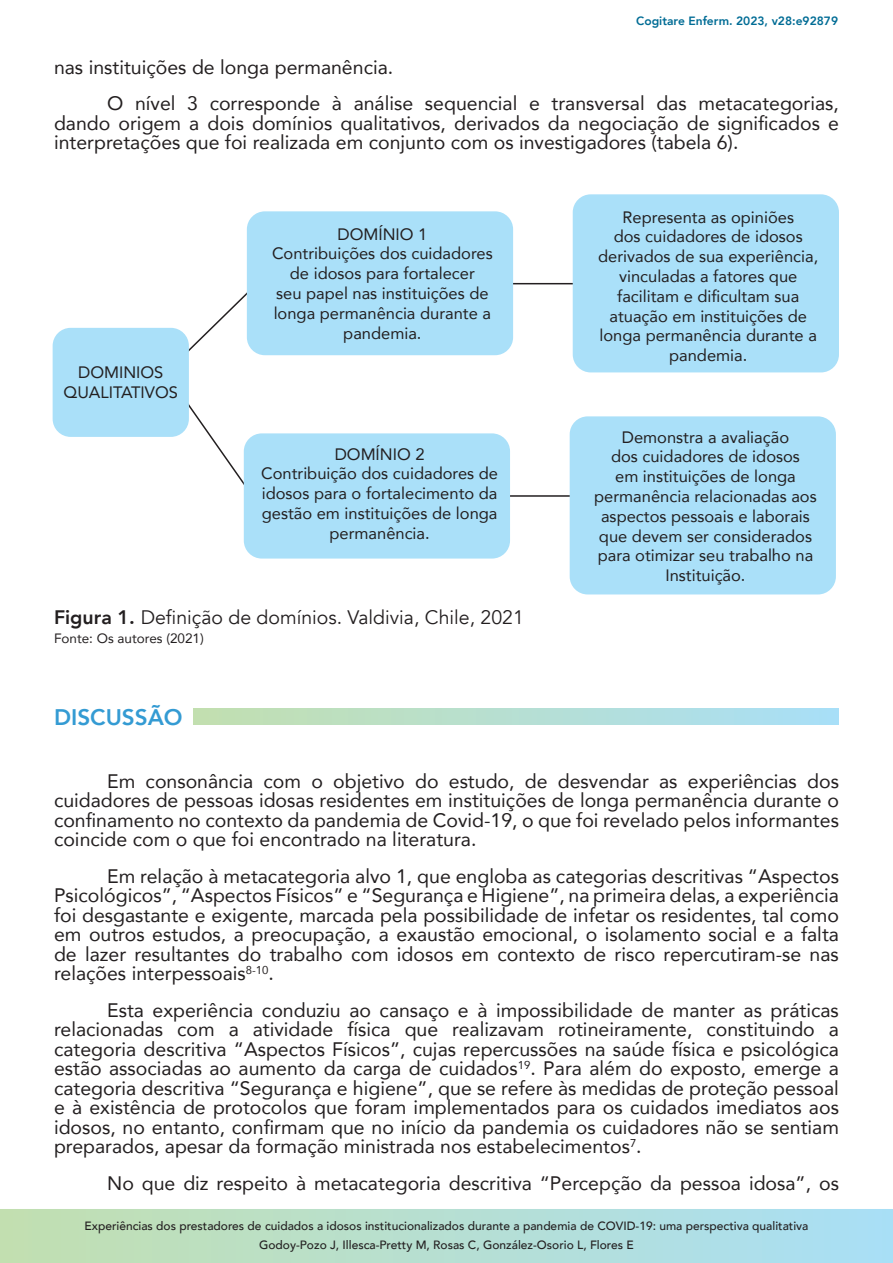
<style>
.page{position:relative;width:893px;height:1263px;background:#fff}
.page>*{position:absolute;margin:0;border:0;box-sizing:border-box;transform-origin:0 0}
.t1{font:800 22.5px "Avenir";color:#349bd3}
.t2{font:19.5px/19.5px "Avenir";color:#231f20;text-align:justify}
.t3{font:19.5px "Avenir";color:#231f20}
.t4{font:16.5px/19.8px "Avenir";color:#231f20;text-align:center}
.t5{font:13.5px "Avenir";color:#231f20}
.t6{font:500 12px/18.6px "Avenir";color:#231f20;text-align:center}
.t7{font:800 12px "Avenir";color:#006c95}
.s1{font-weight:800}
</style>
<div class="page">
<svg style="left:0;top:1209px;width:893px;height:54px"></svg>
<svg style="left:164px;top:279px;width:97px;height:211px"></svg>
<hr style="left:499px;top:283px;width:89px;height:1px;background:#231f20">
<hr style="left:502px;top:495px;width:84px;height:2px;background:#231f20">
<div style="left:53px;top:328px;width:136px;height:109px;background:#aae0f9;border-radius:18px"></div>
<div style="left:247px;top:211px;width:266px;height:144px;background:#aae0f9;border-radius:18px"></div>
<div style="left:244px;top:433px;width:266px;height:125px;background:#aae0f9;border-radius:18px"></div>
<div style="left:573px;top:194px;width:266px;height:178px;background:#aae0f9;border-radius:18px"></div>
<div style="left:570px;top:416px;width:266px;height:178px;background:#aae0f9;border-radius:18px"></div>
<div style="left:193px;top:708px;width:646px;height:17px;background:linear-gradient(to right,#c3dfaf,#a9dff7)"></div>
<p class="t7" style="left:636px;top:10px;width:203px">Cogitare Enferm. 2023, v28:e92879</p>
<p class="t2" style="left:54px;top:56px;width:341px">nas instituições de longa permanência.</p>
<p class="t2" style="left:54px;top:93px;width:786px;text-indent:53px">O nível 3 corresponde à análise sequencial e transversal das metacategorias, dando origem a dois domínios qualitativos, derivados da negociação de significados e interpretações que foi realizada em conjunto com os investigadores (tabela 6).</p>
<p class="t4" style="left:78px;top:362px;width:87px">DOMINIOS</p>
<p class="t4" style="left:64px;top:382px;width:116px">QUALITATIVOS</p>
<p class="t4" style="left:337px;top:223px;width:91px">DOMÍNIO 1</p>
<p class="t4" style="left:272px;top:243px;width:222px">Contribuições dos cuidadores de idosos para fortalecer<br>seu papel nas instituições de longa permanência durante a pandemia.</p>
<p class="t4" style="left:335px;top:443px;width:91px">DOMÍNIO 2</p>
<p class="t4" style="left:261px;top:463px;width:238px">Contribuição dos cuidadores de idosos para o fortalecimento da gestão em instituições de longa permanência.</p>
<p class="t3" style="left:54px;top:605px;width:471px"><span class="s1">Figura 1.</span> Definição de domínios. Valdivia, Chile, 2021</p>
<p class="t5" style="left:54px;top:628px;width:151px">Fonte: Os autores (2021)</p>
<p class="t1" style="left:54px;top:696px;width:130px">DISCUSSÃO</p>
<p class="t4" style="left:598px;top:206px;width:222px">Representa as opiniões<br>dos cuidadores de idosos derivados de sua experiência, vinculadas a fatores que facilitam e dificultam sua atuação em instituições de longa permanência durante a pandemia.</p>
<p class="t4" style="left:594px;top:426px;width:224px">Demonstra a avaliação<br>dos cuidadores de idosos<br>em instituições de longa permanência relacionadas aos aspectos pessoais e laborais que devem ser considerados para otimizar seu trabalho na<br>Instituição.</p>
<p class="t2" style="left:54px;top:771px;width:786px;text-indent:53px">Em consonância com o objetivo do estudo, de desvendar as experiências dos cuidadores de pessoas idosas residentes em instituições de longa permanência durante o confinamento no contexto da pandemia de Covid-19, o que foi revelado pelos informantes coincide com o que foi encontrado na literatura.</p>
<p class="t2" style="left:54px;top:866px;width:786px;text-indent:53px">Em relação à metacategoria alvo 1, que engloba as categorias descritivas “Aspectos Psicológicos”, “Aspectos Físicos” e “Segurança e Higiene”, na primeira delas, a experiência foi desgastante e exigente, marcada pela possibilidade de infetar os residentes, tal como em outros estudos, a preocupação, a exaustão emocional, o isolamento social e a falta de lazer resultantes do trabalho com idosos em contexto de risco repercutiram-se nas relações interpessoais<sup>8-10</sup>.</p>
<p class="t2" style="left:54px;top:1000px;width:786px;text-indent:53px">Esta experiência conduziu ao cansaço e à impossibilidade de manter as práticas relacionadas com a atividade física que realizavam rotineiramente, constituindo a categoria descritiva “Aspectos Físicos”, cujas repercussões na saúde física e psicológica estão associadas ao aumento da carga de cuidados<sup>19</sup>. Para além do exposto, emerge a categoria descritiva “Segurança e higiene”, que se refere às medidas de proteção pessoal e à existência de protocolos que foram implementados para os cuidados imediatos aos idosos, no entanto, confirmam que no início da pandemia os cuidadores não se sentiam preparados, apesar da formação ministrada nos estabelecimentos<sup>7</sup>.</p>
<p class="t2" style="left:107px;top:1173px;width:733px">No que diz respeito à metacategoria descritiva “Percepção da pessoa idosa”, os</p>
<p class="t6" style="left:84px;top:1216px;width:725px">Experiências dos prestadores de cuidados a idosos institucionalizados durante a pandemia de COVID-19: uma perspectiva qualitativa<br>Godoy-Pozo J, Illesca-Pretty M, Rosas C, González-Osorio L, Flores E</p>
</div>
